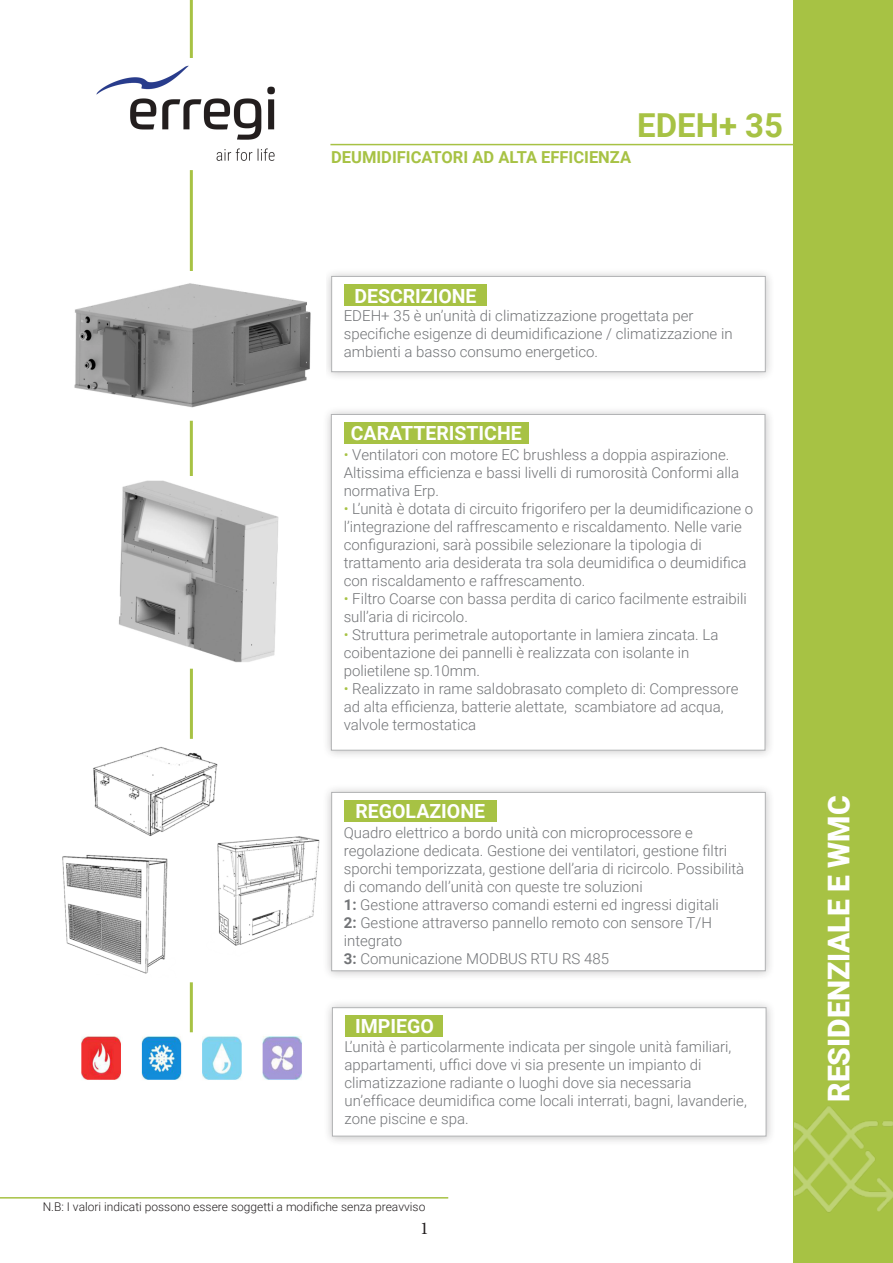
<style>
.page{position:relative;width:893px;height:1263px;background:#fff}
.page>*{position:absolute;margin:0;border:0;box-sizing:border-box;transform-origin:0 0}
.t1{font:700 33px "Roboto";color:#a7c244}
.t2{font:900 30px "Roboto";color:#fff}
.t3{font:700 19.5px "Roboto";color:#fff}
.t4{font:18px "Minion Pro";color:#231f20}
.t5{font:700 16.5px "Roboto";color:#a7c244}
.t6{font:300 15px/18px "Roboto";color:#727477}
.t7{font:300 12px "Roboto";color:#231f20}
.s1{color:#a7c244}
.s2{font-weight:700}
</style>
<div class="page">
<div style="left:322px;top:268px;width:453px;height:114px;background:#231f20;opacity:.46"></div>
<div style="left:331px;top:276px;width:435px;height:96px;background:#fff"></div>
<div style="left:794px;top:0;width:99px;height:1263px;background:#a7c244"></div>
<hr style="left:330px;top:144px;width:483px;height:1px;background:#a7c244">
<hr style="left:190px;top:0;width:3px;height:58px;background:#a7c244">
<div style="left:344px;top:284px;width:143px;height:22px;background:#a7c244"></div>
<hr style="left:190px;top:669px;width:3px;height:70px;background:#a7c244">
<hr style="left:190px;top:170px;width:3px;height:102px;background:#a7c244">
<img style="left:74px;top:271px;width:251px;height:137px">
<hr style="left:190px;top:421px;width:3px;height:55px;background:#a7c244">
<img style="left:119px;top:480px;width:160px;height:183px">
<img style="left:62px;top:747px;width:258px;height:227px">
<hr style="left:190px;top:982px;width:3px;height:50px;background:#a7c244">
<img style="left:96px;top:65px;width:179px;height:96px">
<hr style="left:0;top:1197px;width:448px;height:1px;background:#a7c244">
<img style="left:81px;top:1036px;width:221px;height:44px">
<img style="left:794px;top:1106px;width:99px;height:106px">
<div style="left:322px;top:406px;width:453px;height:354px;background:#231f20;opacity:.46"></div>
<div style="left:331px;top:414px;width:434px;height:336px;background:#fff"></div>
<div style="left:344px;top:422px;width:184px;height:22px;background:#a7c244"></div>
<div style="left:322px;top:783px;width:453px;height:198px;background:#231f20;opacity:.46"></div>
<div style="left:331px;top:792px;width:435px;height:179px;background:#fff"></div>
<div style="left:344px;top:800px;width:152px;height:22px;background:#a7c244"></div>
<div style="left:323px;top:999px;width:453px;height:147px;background:#231f20;opacity:.46"></div>
<div style="left:332px;top:1007px;width:434px;height:129px;background:#fff"></div>
<div style="left:345px;top:1015px;width:97px;height:22px;background:#a7c244"></div>
<p class="t5" style="left:331px;top:145px;width:301px">DEUMIDIFICATORI AD ALTA EFFICIENZA</p>
<p class="t1" style="left:637px;top:102px;width:148px">EDEH+ 35</p>
<p class="t3" style="left:354px;top:282px;width:124px">DESCRIZIONE</p>
<p class="t6" style="left:344px;top:306px;width:351px">EDEH+ 35 è un’unità di climatizzazione progettata per</p>
<p class="t6" style="left:344px;top:324px;width:390px">specifiche esigenze di deumidificazione / climatizzazione in ambienti a basso consumo energetico.</p>
<p class="t3" style="left:351px;top:419px;width:172px">CARATTERISTICHE</p>
<p class="t6" style="left:344px;top:445px;width:387px"><span class="s1">•</span> Ventilatori con motore EC brushless a doppia aspirazione.</p>
<p class="t6" style="left:344px;top:463px;width:397px">Altissima efficienza e bassi livelli di rumorosità Conformi alla normativa Erp.</p>
<p class="t6" style="left:344px;top:499px;width:411px"><span class="s1">•</span> L’unità è dotata di circuito frigorifero per la deumidificazione o l’integrazione del raffrescamento e riscaldamento. Nelle varie configurazioni, sarà possibile selezionare la tipologia di</p>
<p class="t6" style="left:344px;top:553px;width:404px">trattamento aria desiderata tra sola deumidifica o deumidifica con riscaldamento e raffrescamento.</p>
<p class="t6" style="left:344px;top:589px;width:405px"><span class="s1">•</span> Filtro Coarse con bassa perdita di carico facilmente estraibili sull’aria di ricircolo.</p>
<p class="t6" style="left:344px;top:625px;width:376px"><span class="s1">•</span> Struttura perimetrale autoportante in lamiera zincata. La</p>
<p class="t6" style="left:344px;top:643px;width:347px">coibentazione dei pannelli è realizzata con isolante in</p>
<p class="t6" style="left:344px;top:661px;width:138px">polietilene sp.10mm.</p>
<p class="t6" style="left:344px;top:679px;width:396px"><span class="s1">•</span> Realizzato in rame saldobrasato completo di: Compressore</p>
<p class="t6" style="left:344px;top:697px;width:381px">ad alta efficienza, batterie alettate, scambiatore ad acqua, valvole termostatica</p>
<p class="t3" style="left:355px;top:797px;width:131px">REGOLAZIONE</p>
<p class="t6" style="left:344px;top:823px;width:351px">Quadro elettrico a bordo unità con microprocessore e</p>
<p class="t6" style="left:344px;top:841px;width:402px">regolazione dedicata. Gestione dei ventilatori, gestione filtri sporchi temporizzata, gestione dell’aria di ricircolo. Possibilità di comando dell’unità con queste tre soluzioni</p>
<p class="t6" style="left:344px;top:895px;width:377px"><span class="s2">1:</span> Gestione attraverso comandi esterni ed ingressi digitali</p>
<p class="t6" style="left:344px;top:913px;width:370px"><span class="s2">2:</span> Gestione attraverso pannello remoto con sensore T/H</p>
<p class="t6" style="left:344px;top:931px;width:60px">integrato</p>
<p class="t6" style="left:344px;top:949px;width:267px"><span class="s2">3:</span> Comunicazione MODBUS RTU RS 485</p>
<p class="t3" style="left:355px;top:1012px;width:80px">IMPIEGO</p>
<p class="t6" style="left:344px;top:1037px;width:388px">L’unità è particolarmente indicata per singole unità familiari, appartamenti, uffici dove vi sia presente un impianto di</p>
<p class="t6" style="left:344px;top:1073px;width:348px">climatizzazione radiante o luoghi dove sia necessaria</p>
<p class="t6" style="left:344px;top:1091px;width:404px">un’efficace deumidifica come locali interrati, bagni, lavanderie, zone piscine e spa.</p>
<p class="t7" style="left:43px;top:1198px;width:384px">N.B: I valori indicati possono essere soggetti a modifiche senza preavviso</p>
<p class="t4" style="left:420px;top:1216px;width:10px">1</p>
<p class="t2" style="left:818px;top:1102px;width:308px;rotate:-90deg">RESIDENZIALE E WMC</p>
</div>
